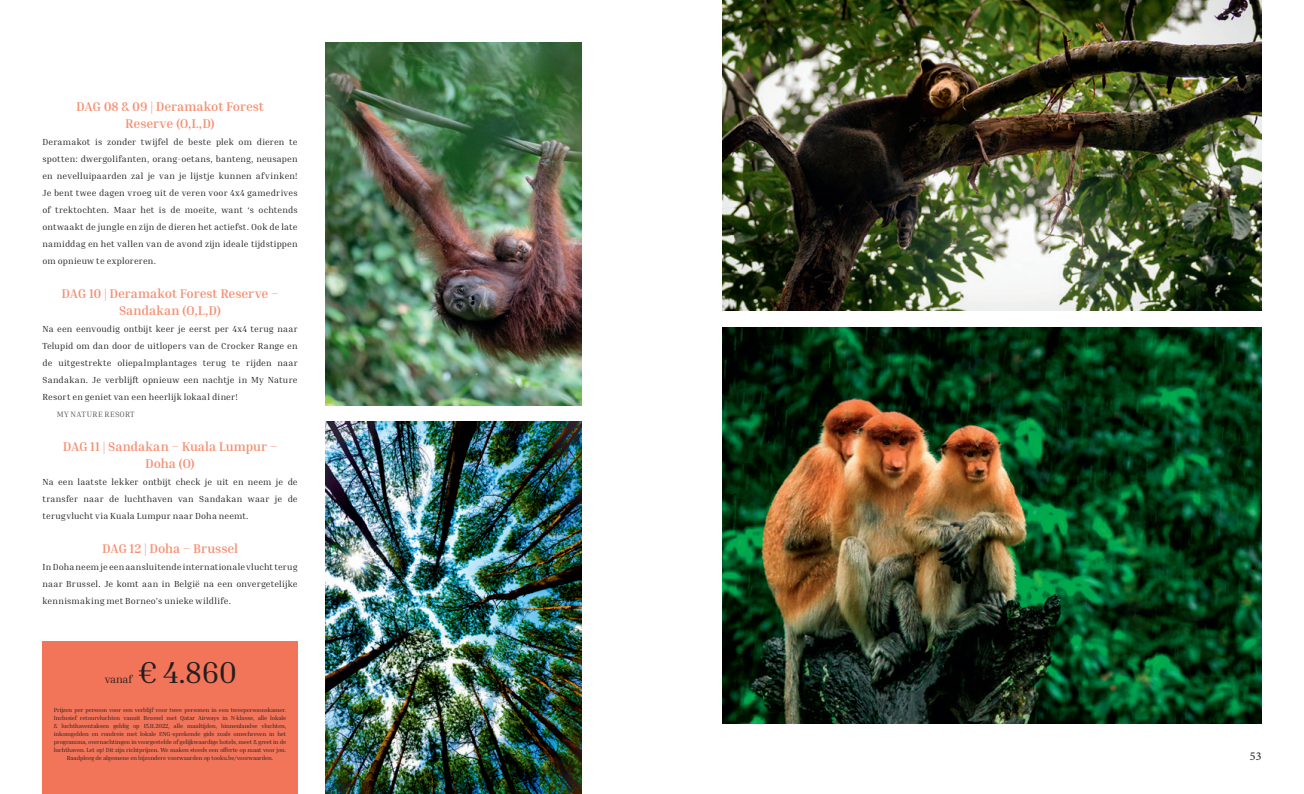
<style>
.page{position:relative;width:1304px;height:794px;background:#fff}
.page>*{position:absolute;margin:0;border:0;box-sizing:border-box;transform-origin:0 0}
.t1{font:31px "Inria Serif";color:#231f20}
.t2{font:700 13px/17px "Inria Serif";letter-spacing:-.01em;color:#f59073;text-align:center}
.t3{font:12px "Minion Pro";color:#231f20}
.t4{font:11px "Inria Serif";letter-spacing:-.02em;color:#231f20}
.t5{font:9px/17px "Inria Serif";letter-spacing:.015em;color:#231f20;text-align:justify}
.t6{font:8px "Inria Serif";letter-spacing:.045em;color:#57585a}
.t7{font:6px/8px "Inria Serif";letter-spacing:-.02em;color:#231f20;text-align:center}
</style>
<div class="page">
<img style="left:326px;top:43px;width:255px;height:362px">
<div style="left:43px;top:641px;width:255px;height:153px;background:#f37559"></div>
<img style="left:723px;top:0;width:538px;height:311px">
<img style="left:326px;top:421px;width:255px;height:373px">
<img style="left:723px;top:327px;width:538px;height:396px">
<h2 class="t2" style="left:76px;top:97px;width:189px">DAG 08 &amp; 09 | Deramakot Forest<br>Reserve (O,L,D)</h2>
<p class="t5" style="left:43px;top:133px;width:257px">Deramakot is zonder twijfel de beste plek om dieren te spotten: dwergolifanten, orang-oetans, banteng, neusapen en nevelluipaarden zal je van je lijstje kunnen afvinken!<br>Je bent twee dagen vroeg uit de veren voor 4x4 gamedrives of trektochten. Maar het is de moeite, want ‘s ochtends ontwaakt de jungle en zijn de dieren het actiefst. Ook de late namiddag en het vallen van de avond zijn ideale tijdstippen om opnieuw te exploreren.</p>
<h2 class="t2" style="left:61px;top:284px;width:219px">DAG 10 | Deramakot Forest Reserve –<br>Sandakan (O,L,D)</h2>
<p class="t5" style="left:43px;top:320px;width:257px">Na een eenvoudig ontbijt keer je eerst per 4x4 terug naar Telupid om dan door de uitlopers van de Crocker Range en de uitgestrekte oliepalmplantages terug te rijden naar Sandakan. Je verblijft opnieuw een nachtje in My Nature Resort en geniet van een heerlijk lokaal diner!</p>
<p class="t6" style="left:57px;top:409px;width:80px">MY NATURE RESORT</p>
<h2 class="t2" style="left:63px;top:437px;width:216px">DAG 11 | Sandakan – Kuala Lumpur –<br>Doha (O)</h2>
<p class="t5" style="left:43px;top:473px;width:257px">Na een laatste lekker ontbijt check je uit en neem je de transfer naar de luchthaven van Sandakan waar je de terugvlucht via Kuala Lumpur naar Doha neemt.</p>
<h2 class="t2" style="left:102px;top:539px;width:138px">DAG 12 | Doha – Brussel</h2>
<p class="t5" style="left:43px;top:558px;width:257px">In Doha neem je een aansluitende internationale vlucht terug naar Brussel. Je komt aan in België na een onvergetelijke kennismaking met Borneo’s unieke wildlife.</p>
<h1 class="t1" style="left:138px;top:653px;width:101px">€ 4.860</h1>
<p class="t7" style="left:54px;top:705px;width:234px">Prijzen per persoon voor een verblijf voor twee personen in een tweepersoonskamer.<br>Inclusief retourvluchten vanuit Brussel met Qatar Airways in N-klasse, alle lokale &amp; luchthaventaksen geldig op 15.11.2022, alle maaltijden, binnenlandse vluchten, inkomgelden en rondreis met lokale ENG-sprekende gids zoals omschreven in het programma, overnachtingen in voorgestelde of gelijkwaardige hotels, meet &amp; greet in de luchthaven. Let op! Dit zijn richtprijzen. We maken steeds een offerte op maat voor jou.<br>Raadpleeg de algemene en bijzondere voorwaarden op tooku.be/voorwaarden.</p>
<p class="t4" style="left:105px;top:672px;width:29px">vanaf</p>
<h3 class="t3" style="left:1250px;top:748px;width:13px">53</h3>
</div>
